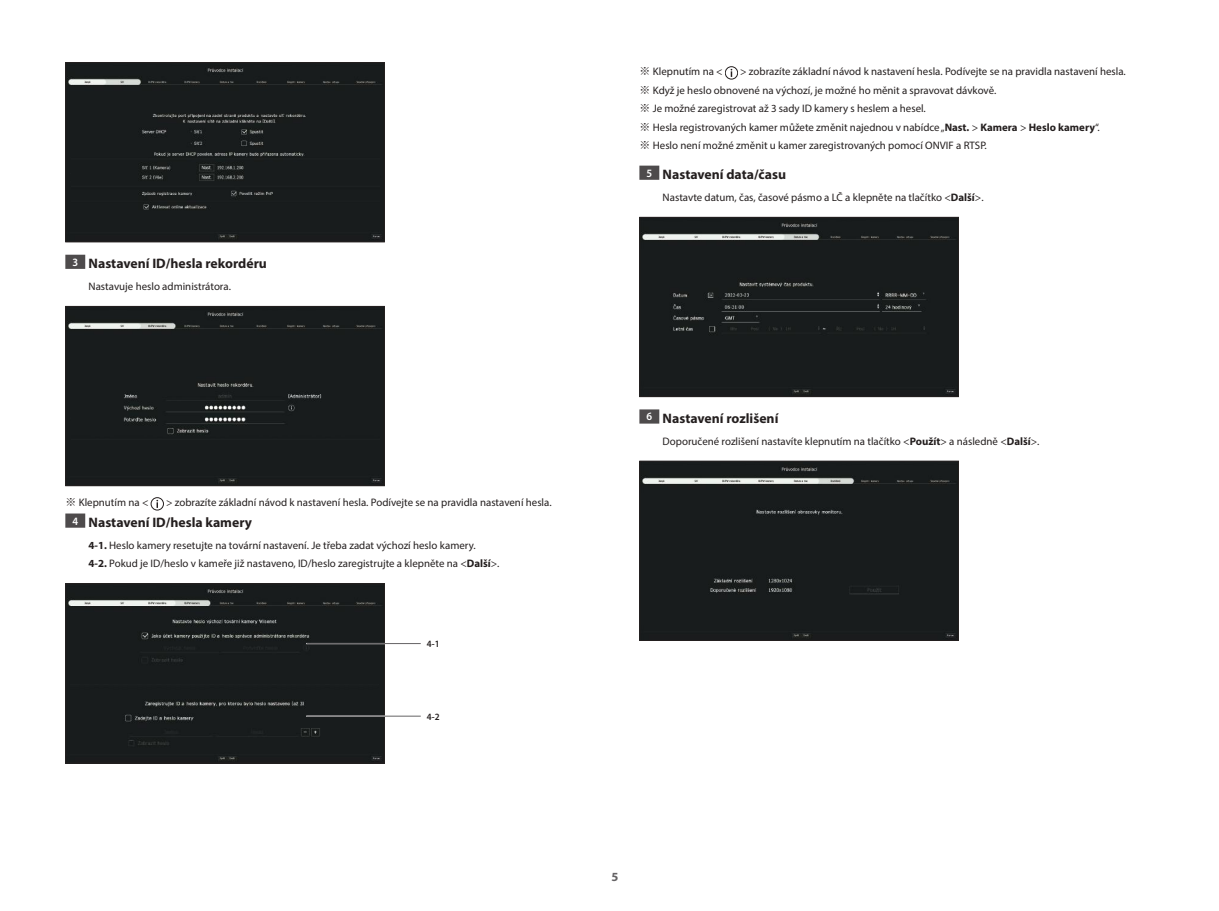
<style>
.page{position:relative;width:1219px;height:911px;background:#fff}
.page>*{position:absolute;margin:0;border:0;box-sizing:border-box;transform-origin:0 0}
.t1{font:700 13.75px "Myriad Pro";color:#241f1f}
.t2{font:700 12.5px "Myriad Pro";color:#656365}
.t3{font:10.88px/18.5px "Myriad Pro";color:#241f1f}
.t4{font:600 9.62px "Myriad Pro";color:#241f1f;scale:.95 1}
.s1{font-family:"Noto Sans CJ Kkr"}
.s2{font-weight:700}
</style>
<div class="page">
<img style="left:68px;top:64px;width:315px;height:176px">
<div style="left:66px;top:62px;width:319px;height:180px;border:1px solid #241f1f"></div>
<div style="left:71px;top:95px;width:309px;height:135px;background:#181c1d"></div>
<div style="left:65px;top:255px;width:20px;height:14px;background:#4e4b4c"></div>
<div style="left:68px;top:308px;width:315px;height:176px;background:#181c1d"></div>
<div style="left:66px;top:306px;width:319px;height:180px;border:1px solid #241f1f"></div>
<div style="left:71px;top:339px;width:309px;height:113px;background:#181c1d"></div>
<div style="left:151px;top:497px;width:13px;height:13px;border:1px solid #241f1f;border-radius:50%"></div>
<svg style="left:156px;top:500px;width:2px;height:8px"></svg>
<div style="left:65px;top:513px;width:20px;height:14px;background:#4e4b4c"></div>
<img style="left:68px;top:585px;width:315px;height:176px">
<div style="left:66px;top:583px;width:319px;height:180px;border:1px solid #241f1f"></div>
<div style="left:71px;top:613px;width:308px;height:137px;background:#181c1d"></div>
<hr style="left:306px;top:643px;width:115px;height:1px;background:#fff">
<hr style="left:307px;top:643px;width:114px;height:1px;background:#656365">
<hr style="left:306px;top:715px;width:115px;height:1px;background:#fff">
<hr style="left:307px;top:716px;width:114px;height:1px;background:#656365">
<div style="left:725px;top:66px;width:13px;height:13px;border:1px solid #241f1f;border-radius:50%"></div>
<div style="left:639px;top:166px;width:20px;height:14px;background:#4e4b4c"></div>
<img style="left:642px;top:219px;width:315px;height:176px">
<div style="left:640px;top:217px;width:319px;height:180px;border:1px solid #241f1f"></div>
<div style="left:642px;top:250px;width:315px;height:131px;background:#181c1d"></div>
<div style="left:639px;top:409px;width:20px;height:14px;background:#4e4b4c"></div>
<img style="left:642px;top:463px;width:315px;height:175px">
<div style="left:640px;top:461px;width:319px;height:179px;border:1px solid #241f1f"></div>
<div style="left:642px;top:493px;width:315px;height:131px;background:#181c1d"></div>
<p class="t1" style="left:72px;top:254px;width:196px"><sup>3</sup> Nastavení ID/hesla rekordéru</p>
<p class="t3" style="left:89px;top:277px;width:144px">Nastavuje heslo administrátora.</p>
<p class="t3" style="left:66px;top:493px;width:84px"><span class="s1">※</span> Klepnutím na &lt;</p>
<p class="t3" style="left:166px;top:493px;width:387px">&gt; zobrazíte základní návod k nastavení hesla. Podívejte se na pravidla nastavení hesla.</p>
<p class="t1" style="left:72px;top:513px;width:181px"><sup>4</sup> Nastavení ID/hesla kamery</p>
<p class="t3" style="left:89px;top:535px;width:412px"><span class="s2">4-1.</span> Heslo kamery resetujte na tovární nastavení. Je třeba zadat výchozí heslo kamery.<br><span class="s2">4-2.</span> Pokud je ID/heslo v kameře již nastaveno, ID/heslo zaregistrujte a klepněte na &lt;<span class="s2">Další</span>&gt;.</p>
<p class="t4" style="left:427px;top:638px;width:15px">4-1</p>
<p class="t4" style="left:427px;top:710px;width:15px">4-2</p>
<p class="t3" style="left:640px;top:62px;width:85px"><span class="s1">※</span> Klepnutím na &lt;</p>
<p class="t3" style="left:640px;top:62px;width:488px;text-indent:101px">&gt; zobrazíte základní návod k nastavení hesla. Podívejte se na pravidla nastavení hesla. <span class="s1">※</span> Když je heslo obnovené na výchozí, je možné ho měnit a spravovat dávkově.<br><span class="s1">※</span> Je možné zaregistrovat až 3 sady ID kamery s heslem a hesel.<br><span class="s1">※</span> Hesla registrovaných kamer můžete změnit najednou v nabídce „<span class="s2">Nast.</span> &gt; <span class="s2">Kamera</span> &gt; <span class="s2">Heslo kamery</span>“.<br><span class="s1">※</span> Heslo není možné změnit u kamer zaregistrovaných pomocí ONVIF a RTSP.</p>
<p class="t1" style="left:646px;top:165px;width:141px"><sup>5</sup> Nastavení data/času</p>
<p class="t3" style="left:663px;top:188px;width:322px">Nastavte datum, čas, časové pásmo a LČ a klepněte na tlačítko &lt;<span class="s2">Další</span>&gt;.</p>
<p class="t1" style="left:646px;top:409px;width:133px"><sup>6</sup> Nastavení rozlišení</p>
<p class="t3" style="left:663px;top:431px;width:378px">Doporučené rozlišení nastavíte klepnutím na tlačítko &lt;<span class="s2">Použít</span>&gt; a následně &lt;<span class="s2">Další</span>&gt;.</p>
<p class="t2" style="left:611px;top:869px;width:8px">5</p>
</div>
